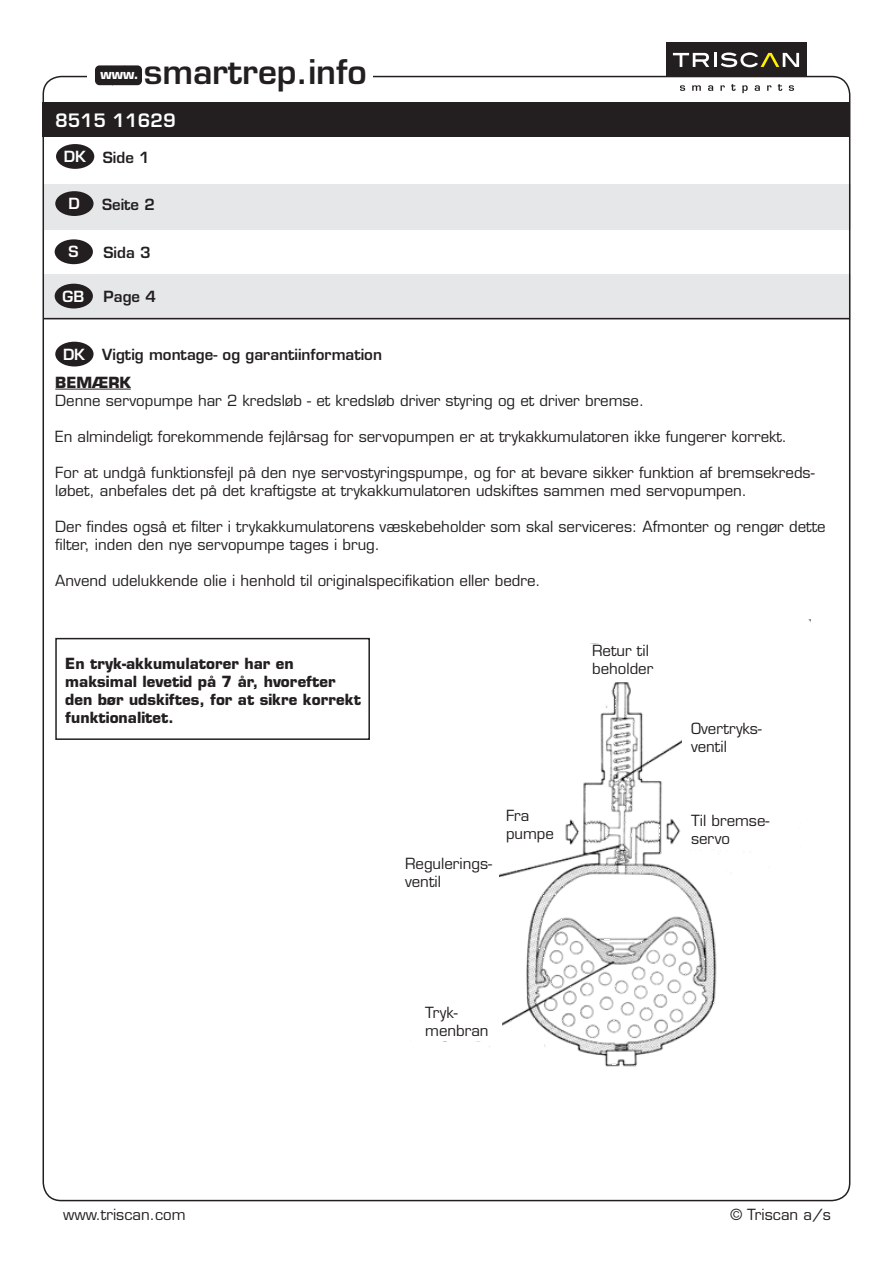
<style>
.page{position:relative;width:893px;height:1263px;background:#fff}
.page>*{position:absolute;margin:0;border:0;box-sizing:border-box;transform-origin:0 0}
.t1{font:600 33.15px "Eurostile LT Std";color:#231f20}
.t2{font:600 18px "Eurostile LT Std";color:#fff}
.t3{font:15px/18px "Eurostile LT Std";color:#231f20}
.t4{font:700 15px/18px "Eurostile LT Std";color:#231f20}
.t5{font:600 15px "Eurostile LT Std";color:#231f20}
.t6{font:600 15px "Eurostile LT Std";color:#fff}
.t7{font:700 14.4px "Eurostile LT Std";color:#fff}
.t8{font:700 13.5px "Eurostile LT Std";color:#fff}
</style>
<div class="page">
<div style="left:43px;top:103px;width:807px;height:34px;background:#231f20"></div>
<div style="left:56px;top:144px;width:38px;height:25px;background:#231f20;border-radius:50%"></div>
<div style="left:44px;top:184px;width:806px;height:45px;background:#e6e7e9"></div>
<div style="left:55px;top:191px;width:39px;height:25px;background:#231f20;border-radius:50%"></div>
<div style="left:55px;top:239px;width:38px;height:25px;background:#231f20;border-radius:50%"></div>
<div style="left:44px;top:274px;width:806px;height:45px;background:#e6e7e9"></div>
<div style="left:55px;top:284px;width:38px;height:24px;background:#231f20;border-radius:50%"></div>
<hr style="left:44px;top:318px;width:805px;height:1px;background:#231f20">
<div style="left:55px;top:342px;width:39px;height:24px;background:#231f20;border-radius:50%"></div>
<div style="left:55px;top:638px;width:315px;height:102px;border:2px solid #231f20"></div>
<img style="left:443px;top:619px;width:368px;height:448px">
<div style="left:571px;top:644px;width:110px;height:34px;background:#fff"></div>
<div style="left:682px;top:723px;width:111px;height:34px;background:#fff"></div>
<div style="left:682px;top:814px;width:111px;height:34px;background:#fff"></div>
<div style="left:497px;top:810px;width:60px;height:34px;background:#fff"></div>
<div style="left:396px;top:858px;width:103px;height:34px;background:#fff"></div>
<div style="left:417px;top:1007px;width:85px;height:34px;background:#fff"></div>
<hr style="left:55px;top:389px;width:76px;height:1px;background:#231f20">
<div style="left:666px;top:43px;width:140px;height:34px;background:#231f20"></div>
<svg style="left:673px;top:53px;width:36px;height:14px"></svg>
<hr style="left:714px;top:53px;width:3px;height:14px;background:#fff">
<svg style="left:721px;top:52px;width:78px;height:15px"></svg>
<svg style="left:680px;top:85px;width:5px;height:6px"></svg>
<svg style="left:692px;top:85px;width:9px;height:6px"></svg>
<svg style="left:708px;top:85px;width:5px;height:6px"></svg>
<svg style="left:720px;top:85px;width:5px;height:6px"></svg>
<svg style="left:731px;top:84px;width:5px;height:7px"></svg>
<svg style="left:742px;top:85px;width:6px;height:8px"></svg>
<svg style="left:755px;top:85px;width:5px;height:6px"></svg>
<svg style="left:767px;top:85px;width:4px;height:6px"></svg>
<svg style="left:778px;top:84px;width:4px;height:7px"></svg>
<svg style="left:789px;top:85px;width:5px;height:6px"></svg>
<svg style="left:95px;top:65px;width:47px;height:20px"></svg>
<h1 class="t1" style="left:144px;top:51px;width:224px">smartrep.info</h1>
<p class="t8" style="left:101px;top:66px;width:24px">ww</p>
<p class="t7" style="left:98px;top:65px;width:42px">www.</p>
<p class="t2" style="left:55px;top:109px;width:122px">8515 11629</p>
<p class="t6" style="left:64px;top:147px;width:24px">DK</p>
<p class="t5" style="left:103px;top:148px;width:48px">Side 1</p>
<p class="t6" style="left:68px;top:194px;width:13px">D</p>
<p class="t5" style="left:102px;top:195px;width:54px">Seite 2</p>
<p class="t6" style="left:68px;top:242px;width:12px">S</p>
<p class="t5" style="left:104px;top:243px;width:49px">Sida 3</p>
<p class="t6" style="left:63px;top:287px;width:23px">GB</p>
<p class="t5" style="left:104px;top:287px;width:54px">Page 4</p>
<p class="t6" style="left:63px;top:345px;width:24px">DK</p>
<p class="t5" style="left:102px;top:345px;width:281px">Vigtig montage- og garantiinformation</p>
<p class="t4" style="left:55px;top:373px;width:77px">BEMÆRK</p>
<p class="t3" style="left:55px;top:391px;width:590px">Denne servopumpe har 2 kredsløb - et kredsløb driver styring og et driver bremse.</p>
<p class="t3" style="left:55px;top:427px;width:733px">En almindeligt forekommende fejlårsag for servopumpen er at trykakkumulatoren ikke fungerer korrekt.</p>
<p class="t3" style="left:55px;top:463px;width:761px">For at undgå funktionsfejl på den nye servostyringspumpe, og for at bevare sikker funktion af bremsekreds&shy;løbet, anbefales det på det kraftigste at trykakkumulatoren udskiftes sammen med servopumpen.</p>
<p class="t3" style="left:55px;top:517px;width:772px">Der findes også et filter i trykakkumulatorens væskebeholder som skal serviceres: Afmonter og rengør dette filter, inden den nye servopumpe tages i brug.</p>
<p class="t3" style="left:55px;top:571px;width:487px">Anvend udelukkende olie i henhold til originalspecifikation eller bedre.</p>
<p class="t4" style="left:65px;top:654px;width:230px">En tryk-akkumulatorer har en</p>
<p class="t4" style="left:65px;top:672px;width:272px">maksimal levetid på 7 år, hvorefter</p>
<p class="t4" style="left:65px;top:690px;width:297px">den bør udskiftes, for at sikre korrekt funktionalitet.</p>
<p class="t3" style="left:405px;top:855px;width:88px">Regulerings&shy;ventil</p>
<p class="t3" style="left:506px;top:807px;width:49px">Fra pumpe</p>
<p class="t3" style="left:592px;top:641px;width:58px">Retur til</p>
<p class="t3" style="left:592px;top:659px;width:63px">beholder</p>
<p class="t3" style="left:691px;top:720px;width:72px">Overtryks&shy;ventil</p>
<p class="t3" style="left:691px;top:811px;width:80px">Til bremse&shy;servo</p>
<p class="t3" style="left:425px;top:1004px;width:65px">Tryk&shy;menbran</p>
<p class="t3" style="left:63px;top:1206px;width:124px">www.triscan.com</p>
<p class="t3" style="left:730px;top:1206px;width:102px">© Triscan a/s</p>
</div>
